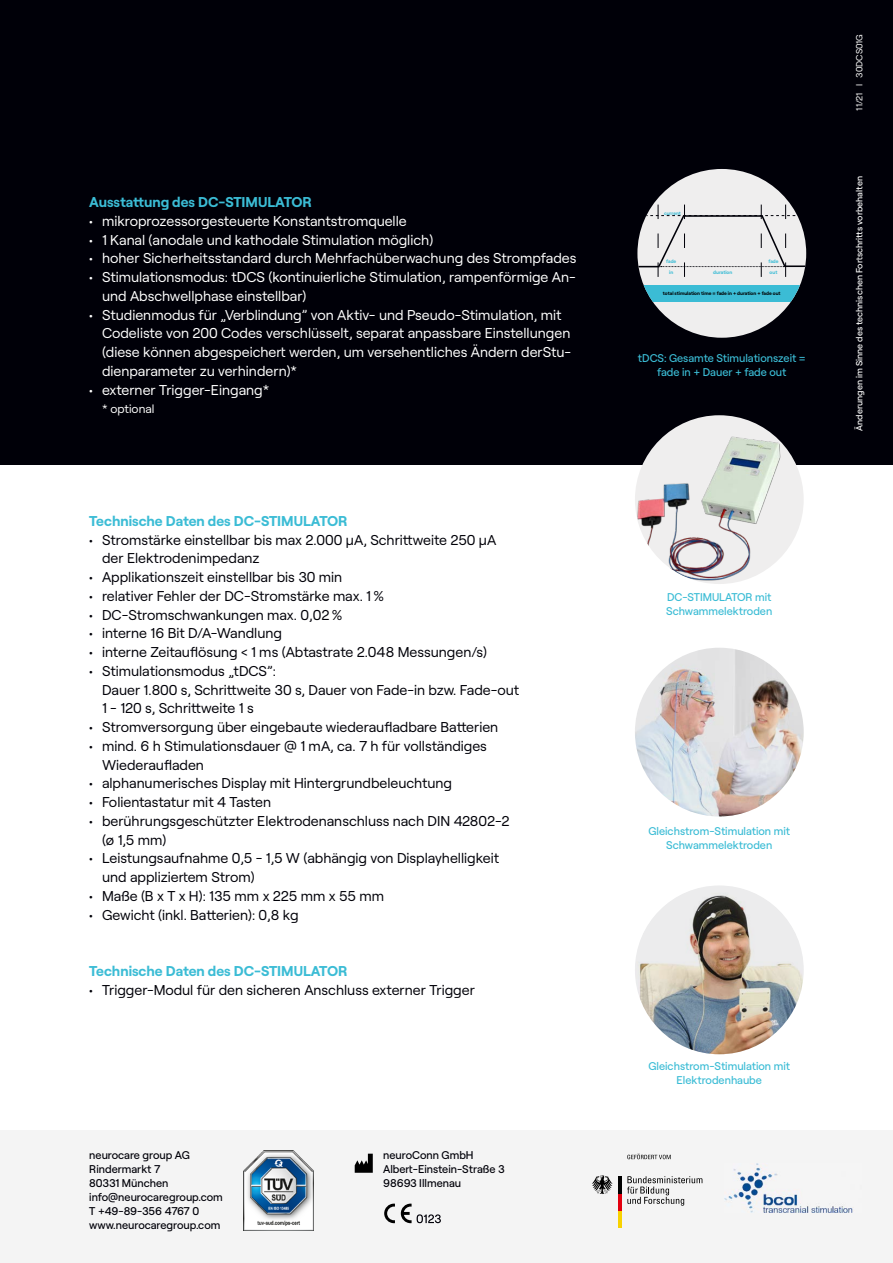
<style>
.page{position:relative;width:893px;height:1263px;background:#fff}
.page>*{position:absolute;margin:0;border:0;box-sizing:border-box;transform-origin:0 0}
.t1{font:14.25px/18.8px "Roobert";color:#000008}
.t2{font:14.25px/18.8px "Roobert";color:#fff}
.t3{font:700 14.25px "Roobert";color:#3bbcd5}
.t4{font:12px "Roobert";color:#fff}
.t5{font:500 11.25px/14.1px "Roobert";color:#3bbcd5;text-align:center}
.t6{font:500 11.25px/14.1px "Roobert";color:#000008}
.t7{font:500 9px "Roobert";color:#fff}
.t8{font:9px "Roobert";color:#fff}
.t9{font:700 4.95px "Roobert";color:#000}
.t10{font:700 4.95px "Roobert";color:#3bbcd5}
</style>
<div class="page">
<div style="left:0;top:0;width:893px;height:465px;background:#000008"></div>
<div style="left:0;top:1130px;width:893px;height:133px;background:#f4f4f4"></div>
<svg style="left:355px;top:1154px;width:18px;height:19px"></svg>
<img style="left:635px;top:648px;width:169px;height:168px">
<div style="left:635px;top:415px;width:169px;height:169px;background:#efeeee;border-radius:50%"></div>
<img style="left:637px;top:432px;width:149px;height:149px">
<img style="left:635px;top:885px;width:169px;height:169px">
<svg style="left:384px;top:1203px;width:11px;height:20px"></svg>
<svg style="left:401px;top:1203px;width:40px;height:20px"></svg>
<svg style="left:627px;top:1176px;width:75px;height:30px"></svg>
<hr style="left:618px;top:1211px;width:3px;height:17px;background:#f8d200">
<hr style="left:618px;top:1193px;width:3px;height:18px;background:#e3000f">
<hr style="left:618px;top:1176px;width:3px;height:17px;background:#000">
<svg style="left:592px;top:1175px;width:21px;height:19px"></svg>
<svg style="left:627px;top:1154px;width:44px;height:5px"></svg>
<img style="left:724px;top:1163px;width:129px;height:49px">
<img style="left:243px;top:1151px;width:70px;height:79px">
<div style="left:637px;top:169px;width:169px;height:169px;background:#efeeee;border-radius:50%"></div>
<svg style="left:637px;top:205px;width:169px;height:72px"></svg>
<div style="left:637px;top:285px;width:169px;height:17px;background:#3bbcd5"></div>
<p class="t3" style="left:89px;top:191px;width:224px">Ausstattung des DC-STIMULATOR</p>
<p class="t2" style="left:89px;top:210px;width:319px">• mikroprozessorgesteuerte Konstantstromquelle</p>
<p class="t2" style="left:89px;top:229px;width:345px">• 1 Kanal (anodale und kathodale Stimulation möglich)</p>
<p class="t2" style="left:89px;top:248px;width:489px">• hoher Sicherheitsstandard durch Mehrfachüberwachung des Strompfades</p>
<p class="t2" style="left:102px;top:267px;width:475px;text-indent:-13px">• Stimulationsmodus: tDCS (kontinuierliche Stimulation, rampenförmige An&shy;und Abschwellphase einstellbar)</p>
<p class="t2" style="left:102px;top:304px;width:471px;text-indent:-13px">• Studienmodus für „Verblindung” von Aktiv- und Pseudo-Stimulation, mit Codeliste von 200 Codes verschlüsselt, separat anpassbare Einstellungen (diese können abgespeichert werden, um versehentliches Ändern derStu&shy;dienparameter zu verhindern)*</p>
<p class="t2" style="left:89px;top:379px;width:182px">• externer Trigger-Eingang*</p>
<p class="t4" style="left:102px;top:400px;width:54px">* optional</p>
<p class="t3" style="left:89px;top:510px;width:260px">Technische Daten des DC-STIMULATOR</p>
<p class="t1" style="left:102px;top:529px;width:396px;text-indent:-13px">• Stromstärke einstellbar bis max 2.000 μA, Schrittweite 250 μA der Elektrodenimpedanz</p>
<p class="t1" style="left:89px;top:566px;width:254px">• Applikationszeit einstellbar bis 30 min</p>
<p class="t1" style="left:89px;top:585px;width:296px">• relativer Fehler der DC-Stromstärke max. 1 %</p>
<p class="t1" style="left:89px;top:604px;width:255px">• DC-Stromschwankungen max. 0,02 %</p>
<p class="t1" style="left:89px;top:623px;width:194px">• interne 16 Bit D/A-Wandlung</p>
<p class="t1" style="left:89px;top:642px;width:399px">• interne Zeitauflösung &lt; 1 ms (Abtastrate 2.048 Messungen/s)</p>
<p class="t1" style="left:102px;top:660px;width:419px;text-indent:-13px">• Stimulationsmodus „tDCS”:<br>Dauer 1.800 s, Schrittweite 30 s, Dauer von Fade-in bzw. Fade-out<br>1 - 120 s, Schrittweite 1 s</p>
<p class="t1" style="left:89px;top:717px;width:411px">• Stromversorgung über eingebaute wiederaufladbare Batterien</p>
<p class="t1" style="left:102px;top:735px;width:386px;text-indent:-13px">• mind. 6 h Stimulationsdauer @ 1 mA, ca. 7 h für vollständiges<br>Wiederaufladen</p>
<p class="t1" style="left:89px;top:773px;width:364px">• alphanumerisches Display mit Hintergrundbeleuchtung</p>
<p class="t1" style="left:89px;top:792px;width:183px">• Folientastatur mit 4 Tasten</p>
<p class="t1" style="left:102px;top:810px;width:409px;text-indent:-13px">• berührungsgeschützter Elektrodenanschluss nach DIN 42802-2 (ø 1,5 mm)</p>
<p class="t1" style="left:102px;top:848px;width:399px;text-indent:-13px">• Leistungsaufnahme 0,5 - 1,5 W (abhängig von Displayhelligkeit und appliziertem Strom)</p>
<p class="t1" style="left:89px;top:885px;width:296px">• Maße (B x T x H): 135 mm x 225 mm x 55 mm</p>
<p class="t1" style="left:89px;top:904px;width:211px">• Gewicht (inkl. Batterien): 0,8 kg</p>
<p class="t3" style="left:89px;top:960px;width:260px">Technische Daten des DC-STIMULATOR</p>
<p class="t1" style="left:89px;top:979px;width:387px">• Trigger-Modul für den sicheren Anschluss externer Trigger</p>
<p class="t6" style="left:89px;top:1147px;width:135px">neurocare group AG<br>Rindermarkt 7<br>80331 München info@neurocaregroup.com<br>T +49-89-356 4767 0 www.neurocaregroup.com</p>
<p class="t6" style="left:383px;top:1147px;width:123px">neuroConn GmbH<br>Albert-Einstein-Straße 3<br>98693 Illmenau</p>
<p class="t10" style="left:664px;top:210px;width:18px">current</p>
<p class="t10" style="left:666px;top:257px;width:12px">fade</p>
<p class="t10" style="left:768px;top:257px;width:12px">fade</p>
<p class="t10" style="left:669px;top:268px;width:6px">in</p>
<p class="t10" style="left:713px;top:268px;width:21px">duration</p>
<p class="t10" style="left:770px;top:268px;width:9px">out</p>
<p class="t9" style="left:663px;top:290px;width:119px">total stimulation time = fade in + duration + fade out</p>
<p class="t5" style="left:638px;top:350px;width:169px">tDCS: Gesamte Stimulationszeit = fade in + Dauer + fade out</p>
<p class="t8" style="left:852px;top:111px;width:78px;rotate:-90deg">11/21 I 30DCS01G</p>
<p class="t7" style="left:852px;top:431px;width:256px;rotate:-90deg">Änderungen im Sinne des technischen Fortschritts vorbehalten</p>
<p class="t5" style="left:666px;top:589px;width:107px;text-align:left">DC-STIMULATOR mit<br>Schwammelektroden</p>
<p class="t5" style="left:648px;top:823px;width:143px">Gleichstrom-Stimulation mit<br>Schwammelektroden</p>
<p class="t5" style="left:648px;top:1058px;width:143px">Gleichstrom-Stimulation mit<br>Elektrodenhaube</p>
</div>
